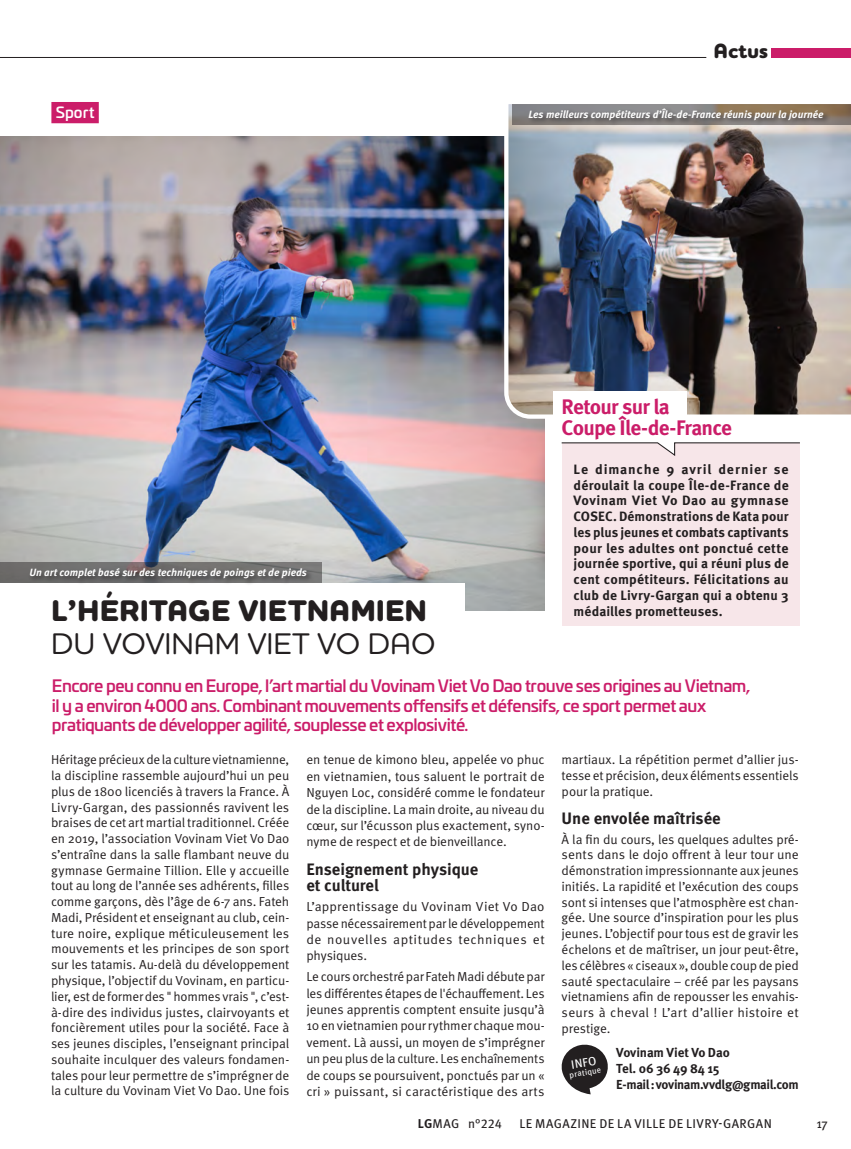
<style>
.page{position:relative;width:851px;height:1149px;background:#fff}
.page>*{position:absolute;margin:0;border:0;box-sizing:border-box;transform-origin:0 0}
.t1{font:800 30.3px "Houschka Rounded";color:#231f20}
.t2{font:500 30.3px "Houschka Rounded";color:#231f20}
.t3{font:700 21px/21px "Meta Pro";letter-spacing:-.04em;color:#cb1d69}
.t4{font:800 21px "Houschka Rounded";letter-spacing:-.005em;color:#231f20}
.t5{font:500 16.5px/19.5px "Univia Pro";letter-spacing:-.03em;color:#cb1d69}
.t6{font:700 16.5px/15.6px "Meta Pro";color:#231f20}
.t7{font:500 15px "Univia Pro";letter-spacing:.01em;color:#fff}
.t8{font:700 13.5px/15.8px "Meta Pro";letter-spacing:.005em;color:#231f20;text-align:justify}
.t9{font:13.05px/15.8px "Meta Pro Norm";letter-spacing:-.005em;color:#231f20;text-align:justify}
.t10{font:700 13.05px/15.8px "Meta Pro";letter-spacing:-.02em;color:#231f20}
.t11{font:12.75px "Meta Pro";letter-spacing:.035em;color:#231f20}
.t12{font:12.15px "Meta Pro";color:#fff}
.t13{font:italic 700 10.5px "Meta Pro";color:#fff}
.t14{font:8.4px "Meta Pro";color:#fff}
.s1{font-weight:700}
</style>
<div class="page">
<div style="left:771px;top:48px;width:79px;height:10px;background:#cb1d69"></div>
<hr style="left:0;top:57px;width:706px;height:1px;background:#231f20">
<img style="left:0;top:136px;width:544px;height:474px">
<img style="left:502px;top:104px;width:348px;height:317px">
<div style="left:51px;top:102px;width:48px;height:21px;background:#cb1d69"></div>
<svg style="left:561px;top:1044px;width:47px;height:49px"></svg>
<div style="left:0;top:582px;width:464px;height:82px;background:#fff"></div>
<svg style="left:0;top:562px;width:322px;height:20px;background:#6f6e6e"></svg>
<svg style="left:511px;top:104px;width:339px;height:20px"></svg>
<div style="left:28px;top:567px;width:286px;height:19px;background:#231f20;opacity:.75"></div>
<div style="left:527px;top:106px;width:304px;height:21px;background:#231f20;opacity:.75"></div>
<div style="left:553px;top:391px;width:133px;height:29px;background:#fff"></div>
<div style="left:562px;top:443px;width:237px;height:182px;background:#f7e6e9"></div>
<svg style="left:561px;top:442px;width:239px;height:15px"></svg>
<p class="t7" style="left:56px;top:100px;width:40px">Sport</p>
<h2 class="t4" style="left:713px;top:38px;width:56px">Actus</h2>
<p class="t13" style="left:528px;top:106px;width:296px">Les meilleurs compétiteurs d’Île-de-France réunis pour la journée</p>
<p class="t13" style="left:29px;top:564px;width:279px">Un art complet basé sur des techniques de poings et de pieds</p>
<h1 class="t1" style="left:51px;top:591px;width:377px">L’HÉRITAGE VIETNAMIEN</h1>
<h1 class="t2" style="left:51px;top:623px;width:386px">DU VOVINAM VIET VO DAO</h1>
<h2 class="t3" style="left:561px;top:394px;width:172px">Retour sur la<br>Coupe Île-de-France</h2>
<p class="t8" style="left:573px;top:460px;width:216px">Le dimanche 9 avril dernier se déroulait la coupe Île-de-France de Vovinam Viet Vo Dao au gymnase COSEC. Démonstrations de Kata pour les plus jeunes et combats captivants pour les adultes ont ponctué cette journée sportive, qui a réuni plus de cent compétiteurs. Félicitations au club de Livry-Gargan qui a obtenu 3 médailles prometteuses.</p>
<p class="t5" style="left:52px;top:674px;width:699px">Encore peu connu en Europe, l’art martial du Vovinam Viet Vo Dao trouve ses origines au Vietnam, il y a environ 4000 ans. Combinant mouvements offensifs et défensifs, ce sport permet aux pratiquants de développer agilité, souplesse et explosivité.</p>
<p class="t9" style="left:51px;top:750px;width:240px">Héritage précieux de la culture vietnamienne, la discipline rassemble aujourd’hui un peu plus de 1800 licenciés à travers la France. À Livry-Gargan, des passionnés ravivent les braises de cet art martial traditionnel. Créée en 2019, l’association Vovinam Viet Vo Dao s’entraîne dans la salle flambant neuve du gymnase Germaine Tillion. Elle y accueille tout au long de l’année ses adhérents, filles comme garçons, dès l’âge de 6-7 ans. Fateh Madi, Président et enseignant au club, cein&shy;ture noire, explique méticuleusement les mouvements et les principes de son sport sur les tatamis. Au-delà du développement physique, l’objectif du Vovinam, en particu&shy;lier, est de former des " hommes vrais ", c’est&shy;à-dire des individus justes, clairvoyants et foncièrement utiles pour la société. Face à ses jeunes disciples, l’enseignant principal souhaite inculquer des valeurs fondamen&shy;tales pour leur permettre de s’imprégner de la culture du Vovinam Viet Vo Dao. Une fois</p>
<p class="t9" style="left:306px;top:750px;width:240px;line-height:16.4px">en tenue de kimono bleu, appelée vo phuc en vietnamien, tous saluent le portrait de Nguyen Loc, considéré comme le fondateur de la discipline. La main droite, au niveau du cœur, sur l’écusson plus exactement, syno&shy;nyme de respect et de bienveillance.</p>
<p class="t6" style="left:306px;top:860px;width:174px">Enseignement physique et culturel</p>
<p class="t9" style="left:306px;top:897px;width:240px;line-height:16.4px">L’apprentissage du Vovinam Viet Vo Dao passe nécessairement par le développement de nouvelles aptitudes techniques et physiques.</p>
<p class="t9" style="left:306px;top:967px;width:240px;line-height:16.4px">Le cours orchestré par Fateh Madi débute par les différentes étapes de l'échauffement. Les jeunes apprentis comptent ensuite jusqu’à 10 en vietnamien pour rythmer chaque mou&shy;vement. Là aussi, un moyen de s’imprégner un peu plus de la culture. Les enchaînements de coups se poursuivent, ponctués par un « cri » puissant, si caractéristique des arts</p>
<p class="t9" style="left:561px;top:750px;width:239px">martiaux. La répétition permet d’allier jus&shy;tesse et précision, deux éléments essentiels pour la pratique.</p>
<p class="t6" style="left:561px;top:808px;width:161px">Une envolée maîtrisée</p>
<p class="t9" style="left:561px;top:830px;width:239px">À la fin du cours, les quelques adultes pré&shy;sents dans le dojo offrent à leur tour une démonstration impressionnante aux jeunes initiés. La rapidité et l’exécution des coups sont si intenses que l’atmosphère est chan&shy;gée. Une source d’inspiration pour les plus jeunes. L’objectif pour tous est de gravir les échelons et de maîtriser, un jour peut-être, les célèbres « ciseaux », double coup de pied sauté spectaculaire – créé par les paysans vietnamiens afin de repousser les envahis&shy;seurs à cheval ! L’art d’allier histoire et prestige.</p>
<p class="t10" style="left:616px;top:1043px;width:184px">Vovinam Viet Vo Dao<br>Tel. 06 36 49 84 15<br>E-mail : vovinam.vvdlg@gmail.com</p>
<p class="t12" style="left:569px;top:1055px;width:27px;rotate:-9deg">INFO</p>
<p class="t14" style="left:568px;top:1067px;width:33px;rotate:-9deg">pratique</p>
<p class="t11" style="left:418px;top:1113px;width:86px"><span class="s1">LG</span>MAG n°224</p>
<p class="t11" style="left:519px;top:1113px;width:254px">LE MAGAZINE DE LA VILLE DE LIVRY-GARGAN</p>
<p class="t11" style="left:816px;top:1113px;width:13px">17</p>
</div>
